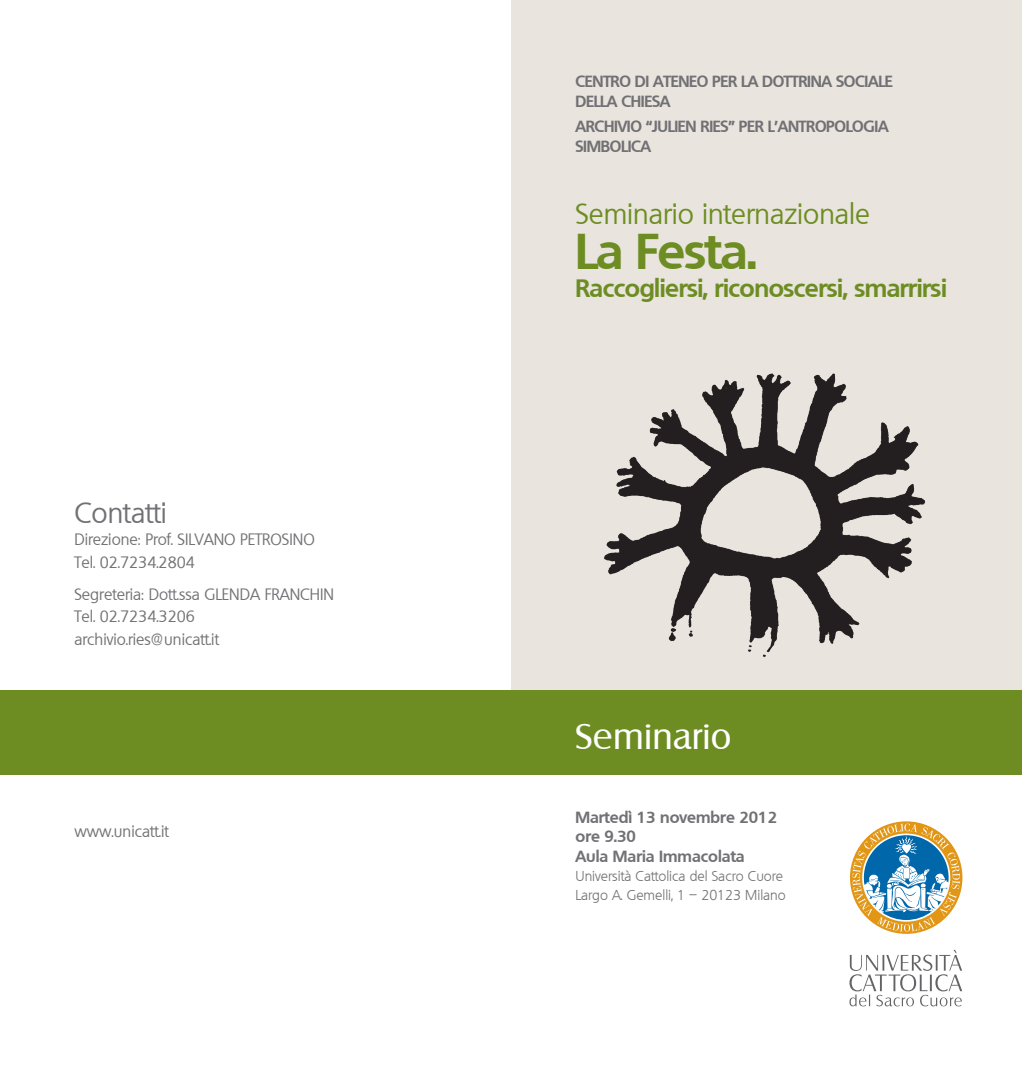
<style>
.page{position:relative;width:1022px;height:1072px;background:#fff}
.page>*{position:absolute;margin:0;border:0;box-sizing:border-box;transform-origin:0 0}
.t1{font:700 49px "Quebec";letter-spacing:-.02em;color:#6d8d23}
.t2{font:35px "Salzburg";letter-spacing:.01em;color:#fff}
.t3{font:28px "Quebec";color:#6d8d23}
.t4{font:28px "Quebec";color:#717074}
.t5{font:700 24.5px "Quebec";letter-spacing:-.02em;color:#6d8d23}
.t6{font:15.75px "Quebec";color:#717074}
.t7{font:700 15.75px "Quebec";letter-spacing:-.02em;color:#717074}
.t8{font:700 15.75px "Quebec";color:#717074}
.t9{font:300 14px "Quebec";color:#717074}
</style>
<div class="page">
<div style="left:511px;top:0;width:511px;height:717px;background:#e9e5de"></div>
<div style="left:0;top:690px;width:1022px;height:85px;background:#6d8d23"></div>
<svg style="left:850px;top:821px;width:112px;height:112px"></svg>
<svg style="left:849px;top:949px;width:113px;height:57px"></svg>
<img style="left:604px;top:373px;width:321px;height:284px">
<p class="t4" style="left:74px;top:494px;width:94px">Contatti</p>
<p class="t6" style="left:74px;top:529px;width:242px">Direzione: Prof. SILVANO PETROSINO</p>
<p class="t6" style="left:74px;top:552px;width:122px">Tel. 02.7234.2804</p>
<p class="t6" style="left:74px;top:584px;width:261px">Segreteria: Dott.ssa GLENDA FRANCHIN</p>
<p class="t6" style="left:74px;top:606px;width:122px">Tel. 02.7234.3206</p>
<p class="t6" style="left:74px;top:629px;width:146px">archivio.ries@unicatt.it</p>
<p class="t6" style="left:74px;top:821px;width:96px">www.unicatt.it</p>
<p class="t7" style="left:575px;top:71px;width:319px">CENTRO DI ATENEO PER LA DOTTRINA SOCIALE</p>
<p class="t7" style="left:575px;top:91px;width:96px">DELLA CHIESA</p>
<p class="t7" style="left:575px;top:116px;width:315px">ARCHIVIO “JULIEN RIES” PER L’ANTROPOLOGIA</p>
<p class="t7" style="left:575px;top:136px;width:77px">SIMBOLICA</p>
<p class="t3" style="left:575px;top:196px;width:296px">Seminario internazionale</p>
<p class="t1" style="left:575px;top:219px;width:183px">La Festa.</p>
<p class="t5" style="left:575px;top:272px;width:373px">Raccogliersi, riconoscersi, smarrirsi</p>
<p class="t2" style="left:575px;top:716px;width:157px">Seminario</p>
<p class="t8" style="left:575px;top:807px;width:203px">Martedì 13 novembre 2012</p>
<p class="t7" style="left:575px;top:826px;width:62px">ore 9.30</p>
<p class="t8" style="left:575px;top:845px;width:171px">Aula Maria Immacolata</p>
<p class="t9" style="left:575px;top:867px;width:209px">Università Cattolica del Sacro Cuore</p>
<p class="t9" style="left:575px;top:886px;width:212px">Largo A. Gemelli, 1 – 20123 Milano</p>
</div>
